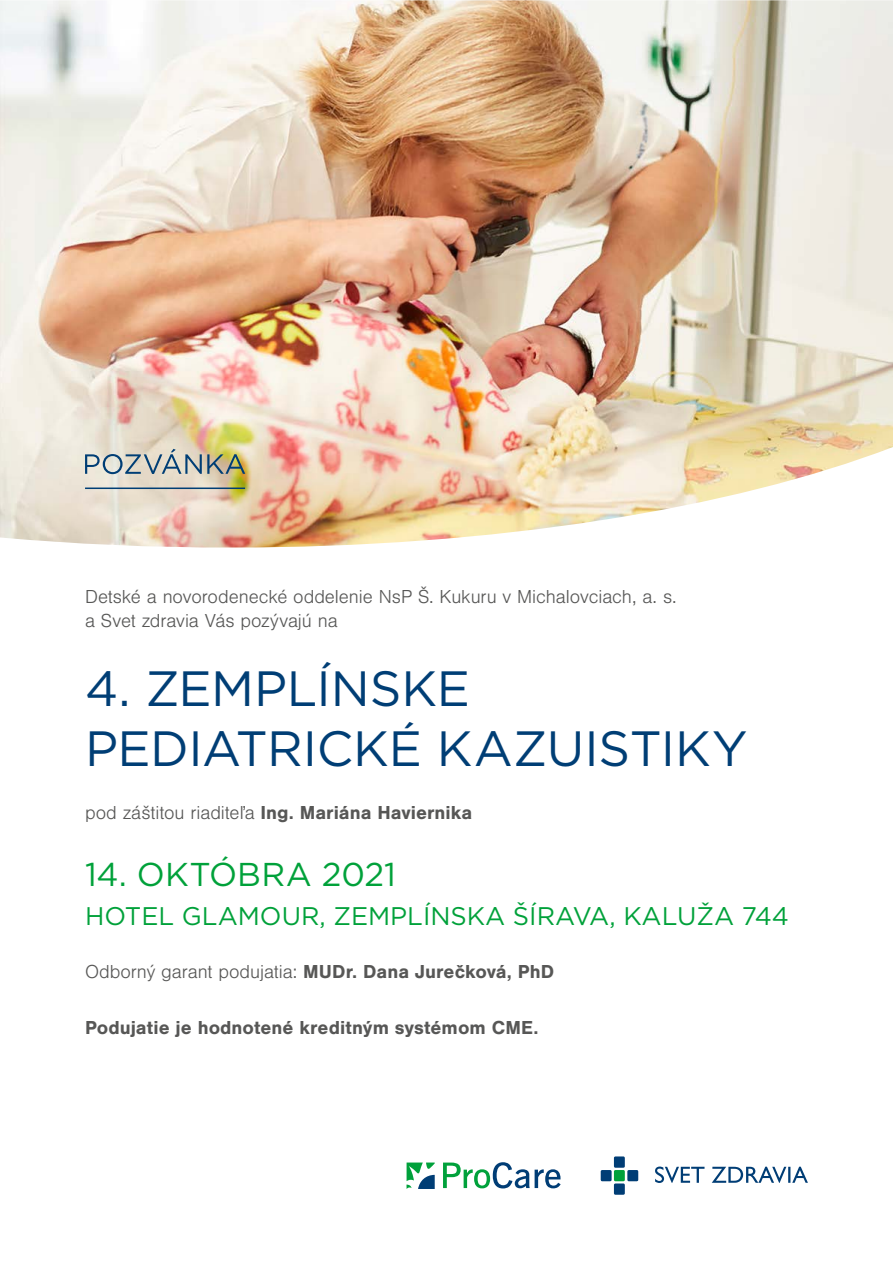
<style>
.page{position:relative;width:893px;height:1263px;background:#fff}
.page>*{position:absolute;margin:0;border:0;box-sizing:border-box;transform-origin:0 0}
.t1{font:49.5px/59.4px "Gotham";letter-spacing:-.005em;color:#003e75}
.t2{font:33px "Gotham";color:#00a13a}
.t3{font:25.5px "Gotham";color:#00a13a}
.t4{font:300 19.5px/23.4px "Nimbus San";letter-spacing:-.005em;color:#575756}
.t5{font:700 19.5px "Nimbus San";color:#575756}
.s1{font-weight:300}
.s2{font-weight:700}
</style>
<div class="page">
<img style="left:0;top:0;width:893px;height:547px">
<hr style="left:85px;top:487px;width:160px;height:2px;background:#003e75">
<svg style="left:85px;top:449px;width:160px;height:25px;background:#b2b6aa"></svg>
<svg style="left:406px;top:1162px;width:29px;height:27px"></svg>
<svg style="left:443px;top:1162px;width:118px;height:26px"></svg>
<svg style="left:655px;top:1166px;width:153px;height:17px"></svg>
<div style="left:614px;top:1156px;width:11px;height:12px;background:#003d75;border-radius:2px"></div>
<div style="left:614px;top:1170px;width:11px;height:11px;background:#00a13b;border-radius:2px"></div>
<div style="left:627px;top:1170px;width:11px;height:11px;background:#003d75;border-radius:2px"></div>
<div style="left:601px;top:1170px;width:11px;height:11px;background:#003d75;border-radius:2px"></div>
<div style="left:614px;top:1183px;width:11px;height:12px;background:#003d75;border-radius:2px"></div>
<p class="t4" style="left:85px;top:585px;width:593px">Detské a novorodenecké oddelenie NsP Š. Kukuru v Michalovciach, a. s. a Svet zdravia Vás pozývajú na</p>
<h1 class="t1" style="left:85px;top:658px;width:664px">4. ZEMPLÍNSKE<br>PEDIATRICKÉ KAZUISTIKY</h1>
<p class="t5" style="left:85px;top:802px;width:389px"><span class="s1">pod záštitou riaditeľa</span> Ing. Mariána Haviernika</p>
<h2 class="t2" style="left:85px;top:853px;width:312px">14. OKTÓBRA 2021</h2>
<h3 class="t3" style="left:85px;top:899px;width:705px">HOTEL GLAMOUR, ZEMPLÍNSKA ŠÍRAVA, KALUŽA 744</h3>
<p class="t4" style="left:85px;top:960px;width:471px">Odborný garant podujatia: <span class="s2">MUDr. Dana Jurečková, PhD</span></p>
<p class="t5" style="left:85px;top:1016px;width:455px">Podujatie je hodnotené kreditným systémom CME.</p>
</div>
